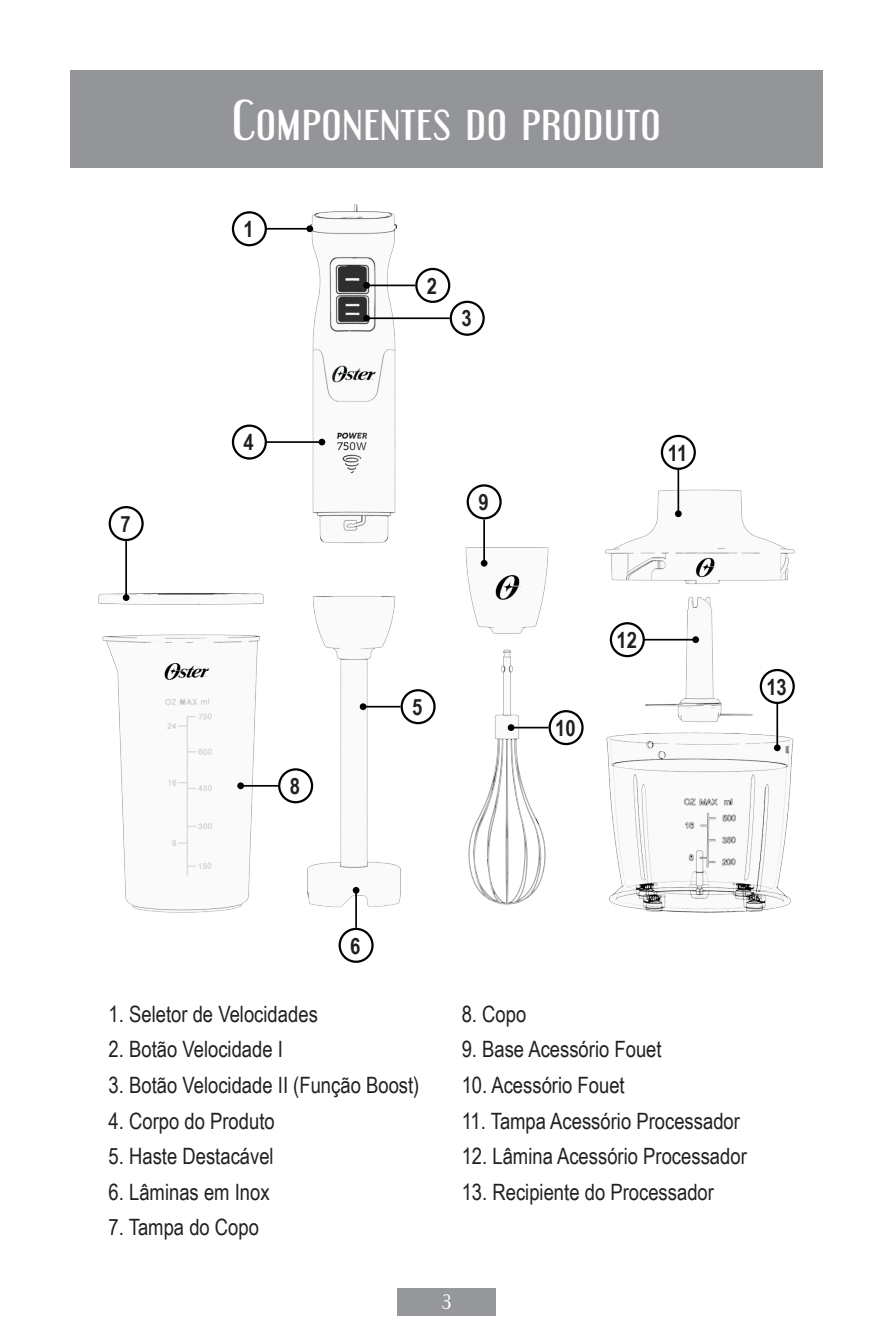
<style>
.page{position:relative;width:893px;height:1340px;background:#fff}
.page>*{position:absolute;margin:0;border:0;box-sizing:border-box;transform-origin:0 0}
.t1{font:49.5px "Engebrechtre Rg";color:#fff}
.t2{font:22.5px "Arial Narrow";color:#231f20}
.t3{font:700 22.5px "Arial Narrow";color:#231f20}
.t4{font:18px "Engebrechtre Rg";color:#fff}
</style>
<div class="page">
<div style="left:397px;top:1287px;width:99px;height:28px;background:#95979a"></div>
<img style="left:98px;top:204px;width:697px;height:708px">
<hr style="left:355px;top:890px;width:2px;height:37px;background:#000">
<svg style="left:353px;top:887px;width:6px;height:6px"></svg>
<hr style="left:267px;top:228px;width:43px;height:2px;background:#000">
<div style="left:306px;top:225px;width:7px;height:7px;background:#000;border-radius:50%"></div>
<hr style="left:367px;top:284px;width:48px;height:2px;background:#000">
<div style="left:363px;top:282px;width:7px;height:7px;background:#000;border-radius:50%"></div>
<div style="left:233px;top:212px;width:33px;height:33px;background:#fff;border-radius:50%"></div>
<div style="left:232px;top:211px;width:35px;height:35px;border:2px solid #000;border-radius:50%"></div>
<div style="left:416px;top:269px;width:33px;height:33px;background:#fff;border-radius:50%"></div>
<div style="left:415px;top:268px;width:35px;height:35px;border:2px solid #000;border-radius:50%"></div>
<hr style="left:367px;top:317px;width:83px;height:2px;background:#000">
<div style="left:363px;top:315px;width:7px;height:6px;background:#000;border-radius:50%"></div>
<div style="left:451px;top:302px;width:33px;height:33px;background:#fff;border-radius:50%"></div>
<div style="left:450px;top:301px;width:35px;height:35px;border:2px solid #000;border-radius:50%"></div>
<hr style="left:363px;top:706px;width:38px;height:1px;background:#000">
<div style="left:360px;top:703px;width:6px;height:7px;background:#000;border-radius:50%"></div>
<div style="left:402px;top:690px;width:32px;height:33px;background:#fff;border-radius:50%"></div>
<div style="left:401px;top:689px;width:35px;height:35px;border:2px solid #000;border-radius:50%"></div>
<hr style="left:125px;top:541px;width:2px;height:56px;background:#000">
<div style="left:123px;top:594px;width:7px;height:7px;background:#000;border-radius:50%"></div>
<div style="left:110px;top:507px;width:33px;height:33px;background:#fff;border-radius:50%"></div>
<div style="left:109px;top:506px;width:35px;height:35px;border:2px solid #000;border-radius:50%"></div>
<hr style="left:241px;top:785px;width:37px;height:1px;background:#000">
<div style="left:237px;top:782px;width:7px;height:7px;background:#000;border-radius:50%"></div>
<div style="left:279px;top:769px;width:33px;height:33px;background:#fff;border-radius:50%"></div>
<div style="left:278px;top:768px;width:35px;height:35px;border:2px solid #000;border-radius:50%"></div>
<hr style="left:483px;top:519px;width:2px;height:44px;background:#000">
<svg style="left:481px;top:560px;width:6px;height:6px"></svg>
<div style="left:468px;top:485px;width:33px;height:33px;background:#fff;border-radius:50%"></div>
<div style="left:467px;top:484px;width:35px;height:35px;border:2px solid #000;border-radius:50%"></div>
<hr style="left:511px;top:726px;width:38px;height:2px;background:#000">
<div style="left:508px;top:724px;width:6px;height:7px;background:#000;border-radius:50%"></div>
<div style="left:550px;top:711px;width:32px;height:33px;background:#fff;border-radius:50%"></div>
<div style="left:549px;top:710px;width:35px;height:35px;border:2px solid #000;border-radius:50%"></div>
<hr style="left:677px;top:470px;width:2px;height:44px;background:#000">
<div style="left:675px;top:510px;width:7px;height:7px;background:#000;border-radius:50%"></div>
<div style="left:662px;top:436px;width:33px;height:33px;background:#fff;border-radius:50%"></div>
<div style="left:661px;top:435px;width:35px;height:35px;border:2px solid #000;border-radius:50%"></div>
<hr style="left:643px;top:639px;width:53px;height:1px;background:#000">
<div style="left:692px;top:636px;width:7px;height:7px;background:#000;border-radius:50%"></div>
<div style="left:611px;top:623px;width:33px;height:33px;background:#fff;border-radius:50%"></div>
<div style="left:610px;top:622px;width:35px;height:35px;border:2px solid #000;border-radius:50%"></div>
<hr style="left:776px;top:704px;width:2px;height:43px;background:#000">
<div style="left:774px;top:744px;width:7px;height:7px;background:#000;border-radius:50%"></div>
<div style="left:761px;top:670px;width:33px;height:33px;background:#fff;border-radius:50%"></div>
<div style="left:760px;top:669px;width:35px;height:35px;border:2px solid #000;border-radius:50%"></div>
<hr style="left:253px;top:441px;width:69px;height:2px;background:#000">
<div style="left:319px;top:438px;width:6px;height:7px;background:#000;border-radius:50%"></div>
<div style="left:233px;top:425px;width:33px;height:33px;background:#fff;border-radius:50%"></div>
<div style="left:232px;top:424px;width:35px;height:35px;border:2px solid #000;border-radius:50%"></div>
<div style="left:339px;top:927px;width:35px;height:35px;border:2px solid #000;border-radius:50%"></div>
<div style="left:70px;top:71px;width:753px;height:97px;background:#939598"></div>
<p class="t3" style="left:120px;top:507px;width:12px">7</p>
<h1 class="t1" style="left:232px;top:89px;width:431px">COMPONENTES DO PRODUTO</h1>
<p class="t3" style="left:244px;top:212px;width:12px">1</p>
<p class="t3" style="left:427px;top:269px;width:12px">2</p>
<p class="t3" style="left:461px;top:301px;width:12px">3</p>
<p class="t3" style="left:244px;top:425px;width:12px">4</p>
<p class="t3" style="left:478px;top:485px;width:12px">9</p>
<p class="t3" style="left:668px;top:435px;width:21px">11</p>
<p class="t3" style="left:290px;top:769px;width:12px">8</p>
<p class="t3" style="left:412px;top:690px;width:12px">5</p>
<p class="t3" style="left:555px;top:711px;width:22px">10</p>
<p class="t3" style="left:616px;top:623px;width:22px">12</p>
<p class="t3" style="left:766px;top:669px;width:22px">13</p>
<p class="t3" style="left:350px;top:928px;width:12px">6</p>
<p class="t2" style="left:109px;top:997px;width:211px">1. Seletor de Velocidades</p>
<p class="t2" style="left:109px;top:1032px;width:176px">2. Botão Velocidade I</p>
<p class="t2" style="left:109px;top:1068px;width:312px">3. Botão Velocidade II (Função Boost)</p>
<p class="t2" style="left:109px;top:1104px;width:168px">4. Corpo do Produto</p>
<p class="t2" style="left:109px;top:1139px;width:167px">5. Haste Destacável</p>
<p class="t2" style="left:109px;top:1175px;width:163px">6. Lâminas em Inox</p>
<p class="t2" style="left:109px;top:1210px;width:152px">7. Tampa do Copo</p>
<p class="t2" style="left:462px;top:997px;width:66px">8. Copo</p>
<p class="t2" style="left:462px;top:1032px;width:202px">9. Base Acessório Fouet</p>
<p class="t2" style="left:462px;top:1068px;width:165px">10. Acessório Fouet</p>
<p class="t2" style="left:462px;top:1104px;width:280px">11. Tampa Acessório Processador</p>
<p class="t2" style="left:462px;top:1139px;width:287px">12. Lâmina Acessório Processador</p>
<p class="t2" style="left:462px;top:1175px;width:254px">13. Recipiente do Processador</p>
<p class="t4" style="left:442px;top:1290px;width:11px">3</p>
</div>
